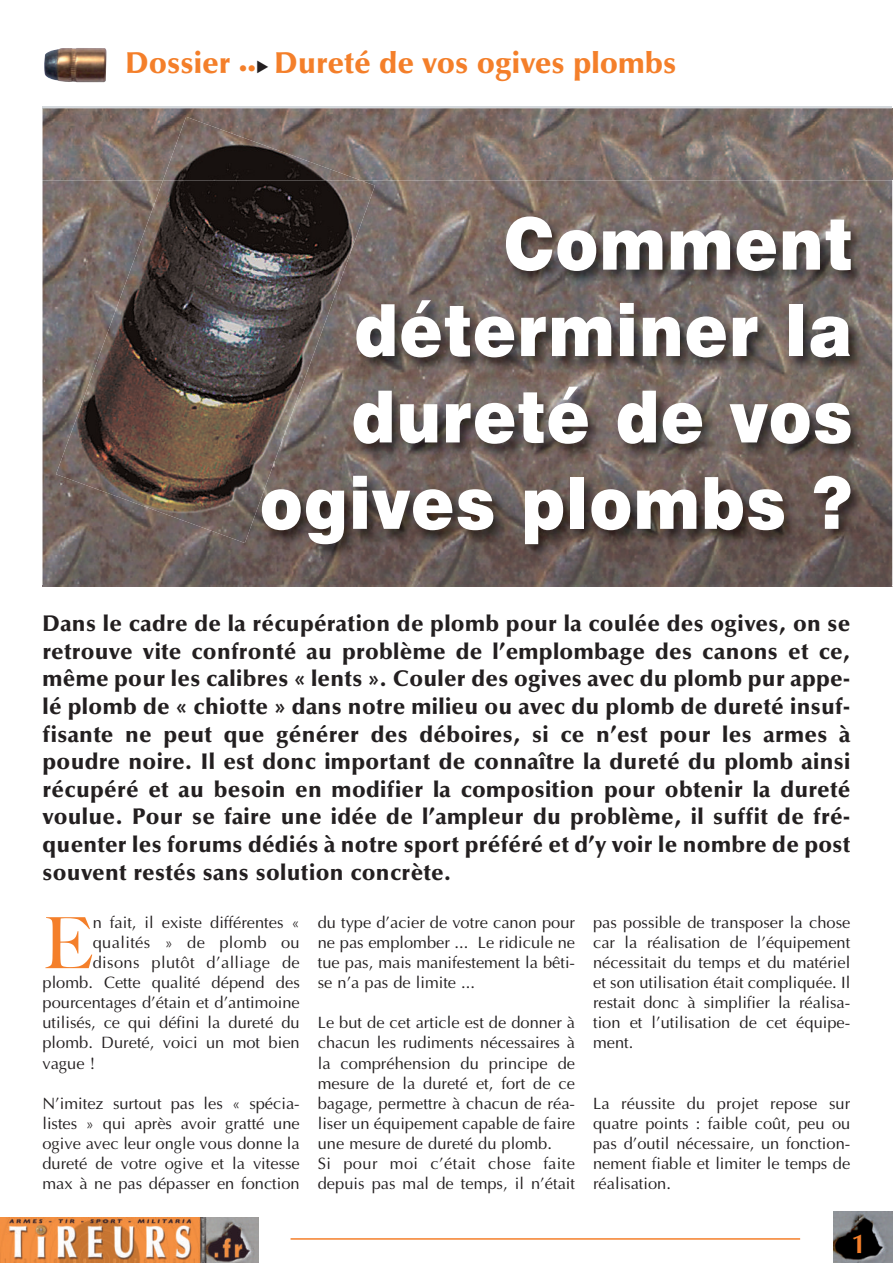
<style>
.page{position:relative;width:893px;height:1263px;background:#fff}
.page>*{position:absolute;margin:0;border:0;box-sizing:border-box;transform-origin:0 0}
.t1{font:900 72px/86.4px "Swiss 721 BT";letter-spacing:.02em;color:#fff;text-align:right;scale:.9 1}
.t2{font:500 70.8px "Big Caslon";color:#f47f2a}
.t3{font:900 30px "Optima";color:#f47f2a}
.t4{font:700 27px "Optima";color:#f47f2a}
.t5{font:900 22.5px/27.6px "Optima";letter-spacing:.015em;color:#231f20;text-align:justify}
.t6{font:16.5px/20.1px "Optima";color:#231f20;text-align:justify}
.t7{font:16.5px "Optima";letter-spacing:.02em;color:#231f20}
.s1{font-family:"Lucida Grande";font-weight:400;font-size:15px}
.s2{font-family:"Lucida Grande";font-weight:400;font-size:15px;color:#231f20}
</style>
<div class="page">
<hr style="left:43px;top:106px;width:849px;height:2px;background:#d3d7db">
<img style="left:43px;top:108px;width:850px;height:72px">
<img style="left:44px;top:48px;width:63px;height:35px">
<img style="left:0;top:1218px;width:258px;height:45px">
<hr style="left:291px;top:1238px;width:509px;height:2px;background:#f47f2a">
<img style="left:833px;top:1212px;width:59px;height:50px">
<img style="left:42px;top:180px;width:851px;height:407px">
<img style="left:163px;top:117px;width:198px;height:63px">
<img style="left:56px;top:180px;width:319px;height:363px">
<h3 class="t3" style="left:126px;top:51px;width:552px">Dossier <span class="s1">●●</span><span class="s2">▶</span> Dureté de vos ogives plombs</h3>
<h1 class="t1" style="left:260px;top:208px;width:660px">Comment déterminer la dureté de vos ogives plombs ?</h1>
<p class="t5" style="left:43px;top:612px;width:809px">Dans le cadre de la récupération de plomb pour la coulée des ogives, on se retrouve vite confronté au problème de l’emplombage des canons et ce, même pour les calibres « lents ». Couler des ogives avec du plomb pur appe&shy;lé plomb de « chiotte » dans notre milieu ou avec du plomb de dureté insuf&shy;fisante ne peut que générer des déboires, si ce n’est pour les armes à poudre noire. Il est donc important de connaître la dureté du plomb ainsi récupéré et au besoin en modifier la composition pour obtenir la dureté voulue. Pour se faire une idée de l’ampleur du problème, il suffit de fré&shy;quenter les forums dédiés à notre sport préféré et d’y voir le nombre de post souvent restés sans solution concrète.</p>
<h2 class="t2" style="left:43px;top:902px;width:52px">E</h2>
<p class="t6" style="left:93px;top:912px;width:209px">n fait, il existe différentes «</p>
<p class="t7" style="left:93px;top:933px;width:209px">qualités » de plomb ou</p>
<p class="t7" style="left:93px;top:953px;width:209px">disons plutôt d’alliage de</p>
<p class="t6" style="left:42px;top:972px;width:259px">plomb. Cette qualité dépend des</p>
<p class="t6" style="left:42px;top:992px;width:259px">pourcentages d’étain et d’antimoine</p>
<p class="t6" style="left:42px;top:1013px;width:259px">utilisés, ce qui défini la dureté du</p>
<p class="t6" style="left:42px;top:1033px;width:259px">plomb. Dureté, voici un mot bien</p>
<p class="t6" style="left:42px;top:1053px;width:54px">vague !</p>
<p class="t6" style="left:42px;top:1093px;width:259px">N’imitez surtout pas les « spécia&shy;listes » qui après avoir gratté une ogive avec leur ongle vous donne la dureté de votre ogive et la vitesse max à ne pas dépasser en fonction</p>
<p class="t6" style="left:318px;top:912px;width:259px">du type d’acier de votre canon pour ne pas emplomber ... Le ridicule ne tue pas, mais manifestement la bêti&shy;se n’a pas de limite ...</p>
<p class="t6" style="left:318px;top:1013px;width:259px;text-align:left">Le but de cet article est de donner à chacun les rudiments nécessaires à la compréhension du principe de mesure de la dureté et, fort de ce bagage, permettre à chacun de réa&shy;liser un équipement capable de faire une mesure de dureté du plomb.<br>Si pour moi c’était chose faite depuis pas mal de temps, il n’était</p>
<p class="t6" style="left:593px;top:912px;width:259px">pas possible de transposer la chose car la réalisation de l’équipement nécessitait du temps et du matériel et son utilisation était compliquée. Il restait donc à simplifier la réalisa&shy;tion et l’utilisation de cet équipe&shy;ment.</p>
<p class="t6" style="left:593px;top:1093px;width:259px">La réussite du projet repose sur quatre points : faible coût, peu ou pas d’outil nécessaire, un fonction&shy;nement fiable et limiter le temps de réalisation.</p>
<h3 class="t4" style="left:851px;top:1228px;width:17px">1</h3>
</div>
